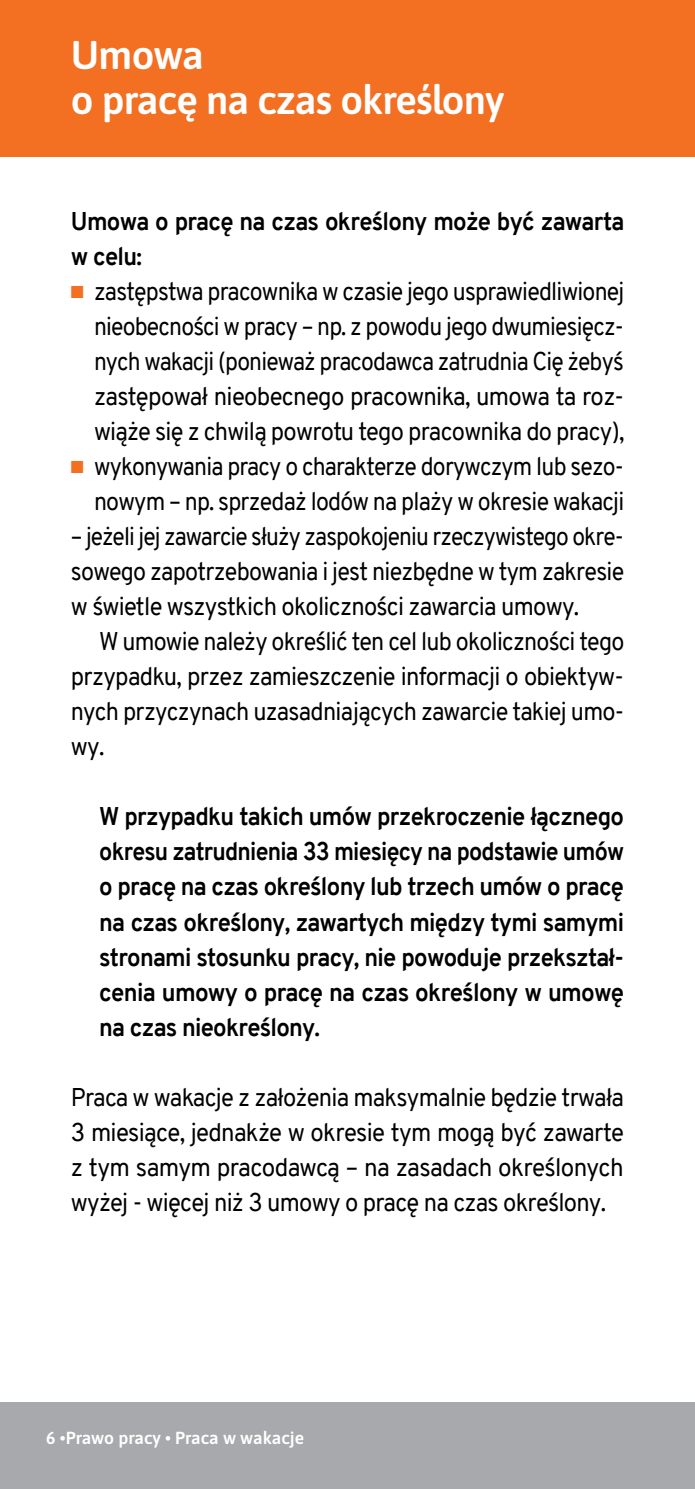
<style>
.page{position:relative;width:695px;height:1489px;background:#fff}
.page>*{position:absolute;margin:0;border:0;box-sizing:border-box;transform-origin:0 0}
.t1{font:600 40px/45px "Asap";letter-spacing:-.02em;color:#fff}
.t2{font:25px/35px "Overpass";letter-spacing:-.03em;color:#000;text-align:justify;scale:.92 1}
.t3{font:700 25px/35px "Overpass";letter-spacing:-.03em;color:#000;scale:.95 1}
.t4{font:25px/35px "Overpass";letter-spacing:-.03em;color:#000;text-align:justify;scale:.95 1}
.t5{font:25px/35px "Overpass";letter-spacing:-.03em;color:#000;text-align:justify;scale:.93 1}
.t6{font:25px/35px "Overpass";letter-spacing:-.03em;color:#000;text-align:justify;scale:.91 1}
.t7{font:600 17.5px "Asap";color:#fff}
.s1{color:#f36f21}
</style>
<div class="page">
<div style="left:0;top:0;width:694px;height:157px;background:#f36f21"></div>
<div style="left:0;top:1402px;width:694px;height:86px;background:#a7a9ac"></div>
<h1 class="t1" style="left:71px;top:30px;width:435px">Umowa<br>o pracę na czas określony</h1>
<p class="t3" style="left:71px;top:204px;width:584px">Umowa o pracę na czas określony może być zawarta w celu:</p>
<p class="t2" style="left:94px;top:274px;width:578px;text-indent:-23px"><span class="s1">■</span> zastępstwa pracownika w czasie jego usprawiedliwionej nieobecności w pracy – np. z powodu jego dwumiesięcz&shy;nych wakacji (ponieważ pracodawca zatrudnia Cię żebyś zastępował nieobecnego pracownika, umowa ta roz&shy;wiąże się z chwilą powrotu tego pracownika do pracy),</p>
<p class="t2" style="left:71px;top:449px;width:602px;text-align:right"><span class="s1">■</span> wykonywania pracy o charakterze dorywczym lub sezo&shy;nowym – np. sprzedaż lodów na plaży w okresie wakacji</p>
<p class="t6" style="left:71px;top:519px;width:609px">– jeżeli jej zawarcie służy zaspokojeniu rzeczywistego okre&shy;sowego zapotrzebowania i jest niezbędne w tym zakresie w świetle wszystkich okoliczności zawarcia umowy.</p>
<p class="t5" style="left:71px;top:624px;width:596px;text-indent:28px">W umowie należy określić ten cel lub okoliczności tego przypadku, przez zamieszczenie informacji o obiektyw&shy;nych przyczynach uzasadniających zawarcie takiej umo&shy;wy.</p>
<p class="t3" style="left:99px;top:799px;width:554px;text-align:justify">W przypadku takich umów przekroczenie łącznego okresu zatrudnienia 33 miesięcy na podstawie umów o pracę na czas określony lub trzech umów o pracę na czas określony, zawartych między tymi samymi stronami stosunku pracy, nie powoduje przekształ&shy;cenia umowy o pracę na czas określony w umowę na czas nieokreślony.</p>
<p class="t4" style="left:71px;top:1079px;width:583px">Praca w wakacje z założenia maksymalnie będzie trwała 3 miesiące, jednakże w okresie tym mogą być zawarte z tym samym pracodawcą – na zasadach określonych wyżej - więcej niż 3 umowy o pracę na czas określony.</p>
<p class="t7" style="left:46px;top:1425px;width:259px">6 •Prawo pracy • Praca w wakacje</p>
</div>
